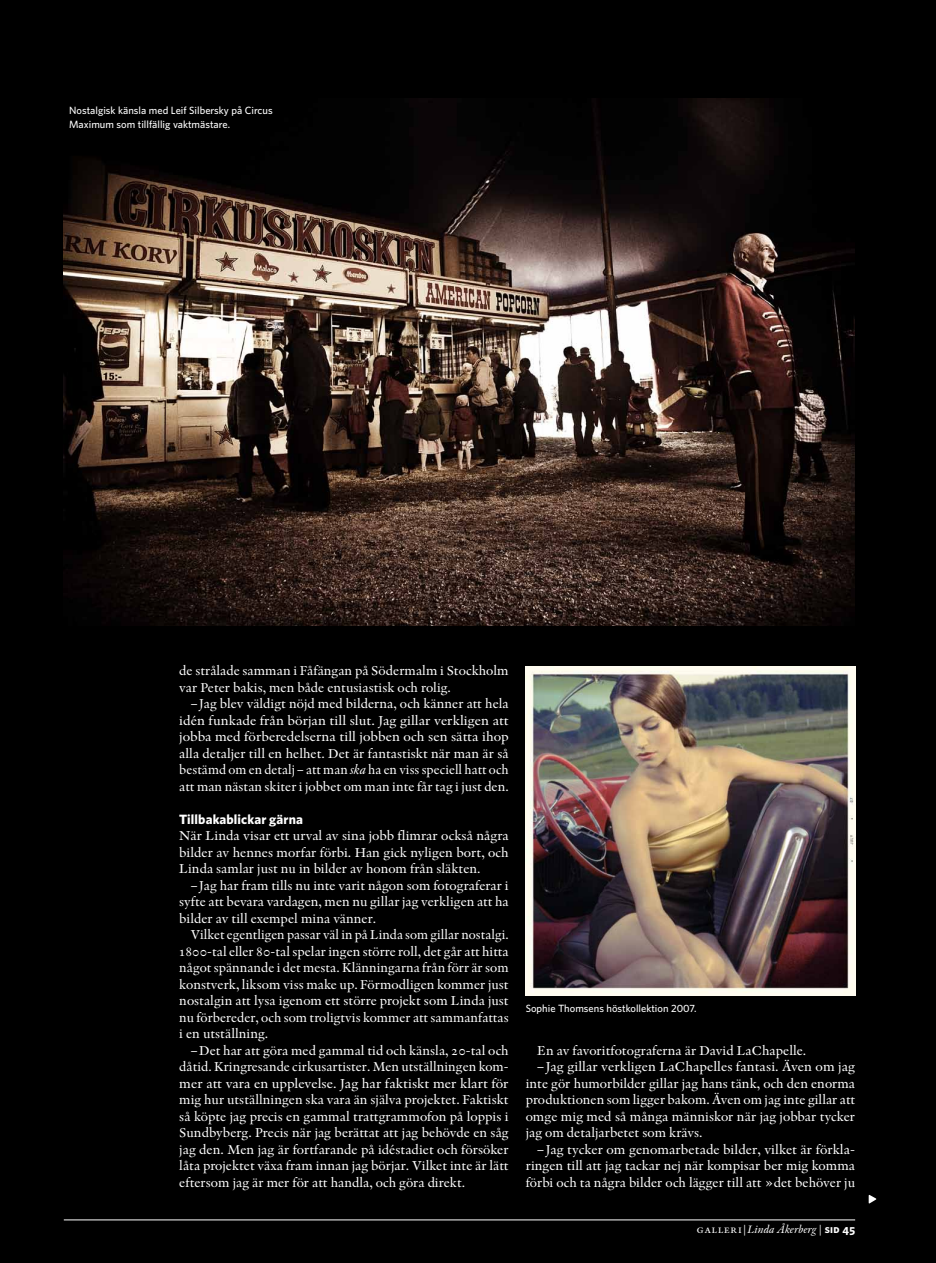
<style>
.page{position:relative;width:936px;height:1263px;background:#fff}
.page>*{position:absolute;margin:0;border:0;box-sizing:border-box;transform-origin:0 0}
.t1{font:13.5px/16.5px "Indigo Regular Os F";color:#fff;text-align:justify}
.t2{font:700 13.5px "Whitney";color:#fff}
.t3{font:11.25px "Indigo Italic Os F";color:#fff}
.t4{font:500 10.5px/13.5px "Whitney";color:#fff}
.s1{font-family:"Indigo Italic Os F"}
.s2{font-family:"Indigo Regular SC"}
.s3{font-family:"Whitney Bold SC"}
</style>
<div class="page">
<div style="left:0;top:0;width:935px;height:1263px;background:#000"></div>
<img style="left:63px;top:98px;width:791px;height:527px">
<svg style="left:868px;top:1194px;width:8px;height:10px"></svg>
<img style="left:525px;top:666px;width:330px;height:329px">
<hr style="left:64px;top:1219px;width:791px;height:1px;background:#fff">
<p class="t4" style="left:69px;top:104px;width:205px">Nostalgisk känsla med Leif Silbersky på Circus<br>Maximum som tillfällig vaktmästare.</p>
<p class="t1" style="left:179px;top:663px;width:331px">de strålade samman i Fåfängan på Södermalm i Stockholm var Peter bakis, men både entusiastisk och rolig.</p>
<p class="t1" style="left:179px;top:696px;width:331px;text-indent:11px">–Jag blev väldigt nöjd med bilderna, och känner att hela idén funkade från början till slut. Jag gillar verkligen att jobba med förberedelserna till jobben och sen sätta ihop alla detaljer till en helhet. Det är fantastiskt när man är så bestämd om en detalj – att man <span class="s1">ska</span> ha en viss speciell hatt och att man nästan skiter i jobbet om man inte får tag i just den.</p>
<p class="t2" style="left:179px;top:811px;width:125px">Tillbakablickar gärna</p>
<p class="t1" style="left:179px;top:828px;width:331px">När Linda visar ett urval av sina jobb flimrar också några bilder av hennes morfar förbi. Han gick nyligen bort, och Linda samlar just nu in bilder av honom från släkten.</p>
<p class="t1" style="left:179px;top:877px;width:331px;text-indent:11px">–Jag har fram tills nu inte varit någon som fotograferar i syfte att bevara vardagen, men nu gillar jag verkligen att ha bilder av till exempel mina vänner.</p>
<p class="t1" style="left:179px;top:927px;width:331px;text-indent:11px">Vilket egentligen passar väl in på Linda som gillar nostalgi.<br>1800-tal eller 80-tal spelar ingen större roll, det går att hitta något spännande i det mesta. Klänningarna från förr är som konstverk, liksom viss make up. Förmodligen kommer just nostalgin att lysa igenom ett större projekt som Linda just nu förbereder, och som troligtvis kommer att sammanfattas i en utställning.</p>
<p class="t1" style="left:179px;top:1042px;width:331px;text-indent:11px">–Det har att göra med gammal tid och känsla, 20-tal och dåtid. Kringresande cirkusartister. Men utställningen kom&shy;mer att vara en upplevelse. Jag har faktiskt mer klart för mig hur utställningen ska vara än själva projektet. Faktiskt så köpte jag precis en gammal trattgrammofon på loppis i Sundbyberg. Precis när jag berättat att jag behövde en såg jag den. Men jag är fortfarande på idéstadiet och försöker låta projektet växa fram innan jag börjar. Vilket inte är lätt eftersom jag är mer för att handla, och göra direkt.</p>
<p class="t1" style="left:537px;top:1042px;width:270px">En av favoritfotograferna är David LaChapelle.</p>
<p class="t4" style="left:525px;top:1002px;width:172px">Sophie Thomsens höstkollektion 2007.</p>
<p class="t1" style="left:537px;top:1059px;width:319px">–Jag gillar verkligen LaChapelles fantasi. Även om jag</p>
<p class="t1" style="left:525px;top:1075px;width:331px">inte gör humorbilder gillar jag hans tänk, och den enorma</p>
<p class="t1" style="left:525px;top:1092px;width:331px">produktionen som ligger bakom. Även om jag inte gillar att</p>
<p class="t1" style="left:525px;top:1108px;width:331px">omge mig med så många människor när jag jobbar tycker</p>
<p class="t1" style="left:525px;top:1125px;width:178px">jag om detaljarbetet som krävs.</p>
<p class="t1" style="left:525px;top:1141px;width:331px;text-indent:11px">– Jag tycker om genomarbetade bilder, vilket är förkla&shy;ringen till att jag tackar nej när kompisar ber mig komma förbi och ta några bilder och lägger till att »det behöver ju</p>
<p class="t3" style="left:696px;top:1223px;width:160px"><span class="s2">galleri</span>|Linda Åkerberg | <span class="s3">sid 45</span></p>
</div>
